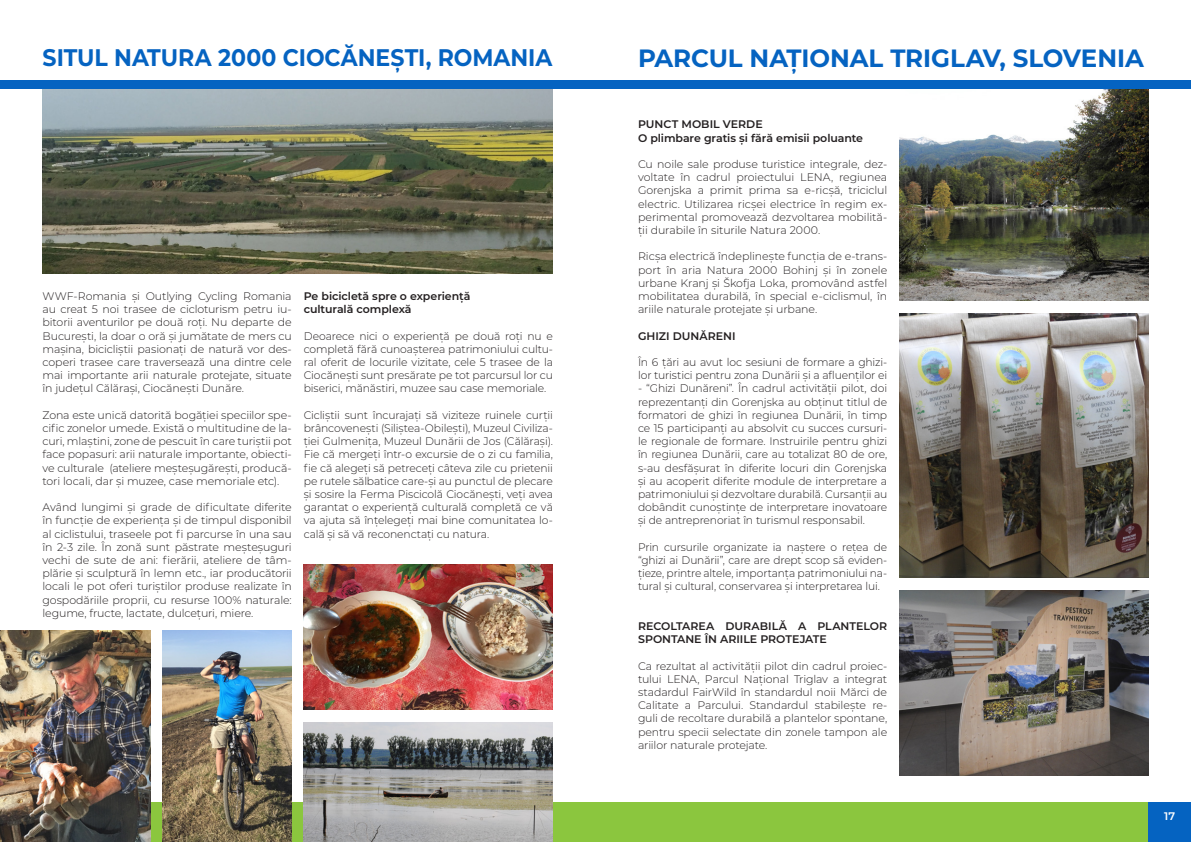
<style>
.page{position:relative;width:1191px;height:842px;background:#fff}
.page>*{position:absolute;margin:0;border:0;box-sizing:border-box;transform-origin:0 0}
.t1{font:700 25px "Montserrat";letter-spacing:-.005em;color:#0563c1}
.t2{font:700 24px "Montserrat";letter-spacing:-.005em;color:#0563c1;scale:.92 1}
.t3{font:300 11px/13.2px "Montserrat";letter-spacing:-.015em;color:#231f20;text-align:justify}
.t4{font:600 11px/13.2px "Montserrat";color:#231f20}
.t5{font:600 11px "Montserrat";color:#fff}
</style>
<div class="page">
<div style="left:0;top:802px;width:595px;height:40px;background:#8bc63e"></div>
<div style="left:595px;top:802px;width:596px;height:40px;background:#8bc63e"></div>
<img style="left:43px;top:88px;width:510px;height:186px">
<img style="left:899px;top:88px;width:249px;height:212px">
<img style="left:899px;top:590px;width:249px;height:185px">
<img style="left:899px;top:313px;width:249px;height:264px">
<img style="left:163px;top:630px;width:129px;height:212px">
<img style="left:304px;top:564px;width:249px;height:145px">
<img style="left:304px;top:722px;width:249px;height:120px">
<img style="left:0;top:630px;width:150px;height:212px">
<div style="left:595px;top:80px;width:596px;height:8px;background:#0563c1"></div>
<div style="left:0;top:80px;width:595px;height:8px;background:#0563c1"></div>
<div style="left:1148px;top:802px;width:43px;height:40px;background:#0563c1"></div>
<p class="t2" style="left:43px;top:40px;width:555px">SITUL NATURA 2000 CIOCĂNEȘTI, ROMANIA</p>
<p class="t3" style="left:43px;top:289px;width:251px">WWF-Romania și Outlying Cycling Romania au creat 5 noi trasee de cicloturism petru iu&shy;bitorii aventurilor pe două roți. Nu departe de București, la doar o oră și jumătate de mers cu mașina, bicicliștii pasionați de natură vor des&shy;coperi trasee care traversează una dintre cele mai importante arii naturale protejate, situate în județul Călărași, Ciocănești Dunăre.</p>
<p class="t3" style="left:43px;top:408px;width:251px">Zona este unică datorită bogăției speciilor spe&shy;cific zonelor umede. Există o multitudine de la&shy;curi, mlaștini, zone de pescuit în care turiștii pot face popasuri: arii naturale importante, obiecti&shy;ve culturale (ateliere meșteșugărești, producă&shy;tori locali, dar și muzee, case memoriale etc).</p>
<p class="t3" style="left:43px;top:500px;width:251px">Având lungimi și grade de dificultate diferite în funcție de experiența și de timpul disponibil al ciclistului, traseele pot fi parcurse în una sau în 2-3 zile. În zonă sunt păstrate meșteșuguri vechi de sute de ani: fierării, ateliere de tâm&shy;plărie și sculptură în lemn etc., iar producătorii locali le pot oferi turiștilor produse realizate în gospodăriile proprii, cu resurse 100% naturale: legume, fructe, lactate, dulcețuri, miere.</p>
<p class="t4" style="left:304px;top:289px;width:168px">Pe bicicletă spre o experiență</p>
<p class="t4" style="left:304px;top:302px;width:109px">culturală complexă</p>
<p class="t3" style="left:304px;top:329px;width:251px">Deoarece nici o experiență pe două roți nu e completă fără cunoașterea patrimoniului cultu&shy;ral oferit de locurile vizitate, cele 5 trasee de la Ciocănești sunt presărate pe tot parcursul lor cu biserici, mănăstiri, muzee sau case memoriale.</p>
<p class="t3" style="left:304px;top:408px;width:251px">Cicliștii sunt încurajați să viziteze ruinele curții brâncovenești (Siliștea-Obileşti), Muzeul Civiliza&shy;ției Gulmenița, Muzeul Dunării de Jos (Călărași).<br>Fie că mergeți într-o excursie de o zi cu familia, fie că alegeți să petreceți câteva zile cu prietenii pe rutele sălbatice care-și au punctul de plecare și sosire la Ferma Piscicolă Ciocănești, veți avea garantat o experiență culturală completă ce vă va ajuta să înțelegeți mai bine comunitatea lo&shy;cală și să vă reconenctați cu natura.</p>
<p class="t1" style="left:638px;top:40px;width:507px">PARCUL NAȚIONAL TRIGLAV, SLOVENIA</p>
<p class="t4" style="left:638px;top:117px;width:126px">PUNCT MOBIL VERDE</p>
<p class="t4" style="left:638px;top:131px;width:227px">O plimbare gratis și fără emisii poluante</p>
<p class="t3" style="left:638px;top:157px;width:251px">Cu noile sale produse turistice integrale, dez&shy;voltate în cadrul proiectului LENA, regiunea Gorenjska a primit prima sa e-ricșă, triciclul electric. Utilizarea ricșei electrice în regim ex&shy;perimental promovează dezvoltarea mobilită&shy;ții durabile în siturile Natura 2000.</p>
<p class="t3" style="left:638px;top:250px;width:251px">Ricșa electrică îndeplinește funcția de e-trans&shy;port în aria Natura 2000 Bohinj și în zonele urbane Kranj și Škofja Loka, promovând astfel mobilitatea durabilă, în special e-ciclismul, în ariile naturale protejate și urbane.</p>
<p class="t4" style="left:638px;top:329px;width:99px">GHIZI DUNĂRENI</p>
<p class="t3" style="left:638px;top:355px;width:251px">În 6 țări au avut loc sesiuni de formare a ghizi&shy;lor turistici pentru zona Dunării și a afluenților ei</p>
<p class="t3" style="left:638px;top:382px;width:251px">- “Ghizi Dunăreni”. În cadrul activității pilot, doi reprezentanți din Gorenjska au obținut titlul de formatori de ghizi în regiunea Dunării, în timp ce 15 participanți au absolvit cu succes cursuri&shy;le regionale de formare. Instruirile pentru ghizi în regiunea Dunării, care au totalizat 80 de ore, s-au desfășurat în diferite locuri din Gorenjska și au acoperit diferite module de interpretare a patrimoniului și dezvoltare durabilă. Cursanții au dobândit cunoștințe de interpretare inovatoare și de antreprenoriat în turismul responsabil.</p>
<p class="t3" style="left:638px;top:540px;width:251px">Prin cursurile organizate ia naștere o rețea de “ghizi ai Dunării”, care are drept scop să eviden&shy;țieze, printre altele, importanța patrimoniului na&shy;tural și cultural, conservarea și interpretarea lui.</p>
<p class="t4" style="left:638px;top:619px;width:251px">RECOLTAREA DURABILĂ A PLANTELOR<br>SPONTANE ÎN ARIILE PROTEJATE</p>
<p class="t3" style="left:638px;top:659px;width:251px">Ca rezultat al activității pilot din cadrul proiec&shy;tului LENA, Parcul Național Triglav a integrat stadardul FairWild în standardul noii Mărci de Calitate a Parcului. Standardul stabilește re&shy;guli de recoltare durabilă a plantelor spontane, pentru specii selectate din zonele tampon ale ariilor naturale protejate.</p>
<p class="t5" style="left:1164px;top:809px;width:12px">17</p>
</div>
